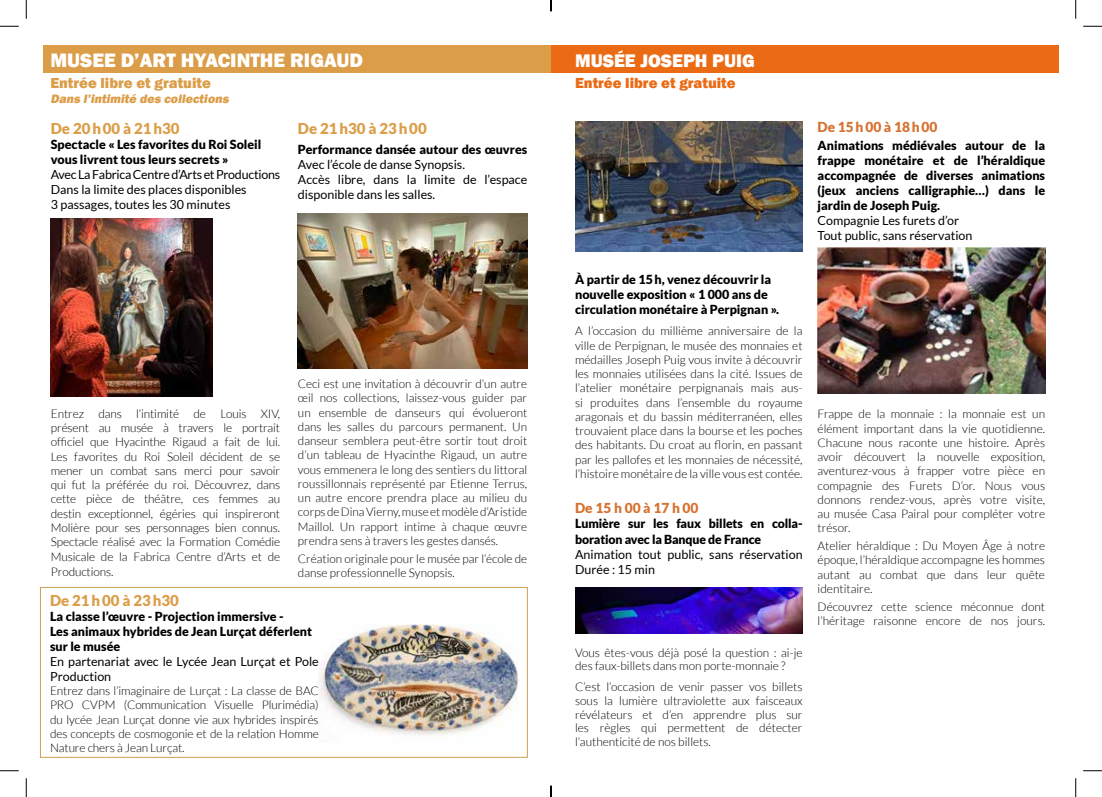
<style>
.page{position:relative;width:1102px;height:797px;background:#fff}
.page>*{position:absolute;margin:0;border:0;box-sizing:border-box;transform-origin:0 0}
.t1{font:800 20px "Franklin Gothic";color:#fff}
.t2{font:800 18.75px "Franklin Gothic";color:#fff}
.t3{font:900 15px "Lato";color:#db9d47}
.t4{font:800 15px "Franklin Gothic";color:#db9d47}
.t5{font:800 15px "Franklin Gothic";color:#eb6b15}
.t6{font:900 13.75px "Lato";color:#d67231}
.t7{font:900 12.5px/15px "Lato";color:#000}
.t8{font:12.5px/15px "Lato";color:#000}
.t9{font:italic 800 12.5px "Franklin Gothic";color:#db9d47}
.t10{font:300 11.88px/14.2px "Lato";color:#000;text-align:justify}
</style>
<div class="page">
<div style="left:40px;top:587px;width:487px;height:170px;border:1px solid #ce9f55"></div>
<div style="left:44px;top:45px;width:507px;height:27px;background:#db9d47"></div>
<div style="left:551px;top:45px;width:506px;height:27px;background:#eb6b15"></div>
<img style="left:51px;top:218px;width:162px;height:178px">
<img style="left:319px;top:624px;width:200px;height:115px">
<img style="left:298px;top:213px;width:229px;height:155px">
<img style="left:575px;top:121px;width:227px;height:131px">
<img style="left:575px;top:587px;width:227px;height:47px">
<img style="left:817px;top:248px;width:228px;height:145px">
<svg style="left:0;top:25px;width:19px;height:2px"></svg>
<svg style="left:1083px;top:25px;width:18px;height:2px"></svg>
<svg style="left:0;top:770px;width:19px;height:1px"></svg>
<svg style="left:1083px;top:770px;width:18px;height:1px"></svg>
<svg style="left:25px;top:0;width:2px;height:19px"></svg>
<svg style="left:25px;top:778px;width:2px;height:19px"></svg>
<svg style="left:1075px;top:0;width:1px;height:19px"></svg>
<svg style="left:1075px;top:778px;width:1px;height:19px"></svg>
<svg style="left:550px;top:785px;width:1px;height:12px"></svg>
<h1 class="t1" style="left:50px;top:47px;width:314px">MUSEE D’ART HYACINTHE RIGAUD</h1>
<p class="t4" style="left:50px;top:73px;width:162px">Entrée libre et gratuite</p>
<p class="t9" style="left:50px;top:90px;width:183px">Dans l’intimité des collections</p>
<p class="t3" style="left:51px;top:120px;width:130px">De 20h00 à 21h30</p>
<p class="t7" style="left:51px;top:137px;width:212px">Spectacle « Les favorites du Roi Soleil vous livrent tous leurs secrets »</p>
<p class="t8" style="left:51px;top:167px;width:231px">Avec La Fabrica Centre d’Arts et Productions<br>Dans la limite des places disponibles<br>3 passages, toutes les 30 minutes</p>
<p class="t3" style="left:298px;top:120px;width:130px">De 21h30 à 23h00</p>
<p class="t7" style="left:298px;top:142px;width:231px">Performance dansée autour des œuvres</p>
<p class="t8" style="left:298px;top:157px;width:231px">Avec l’école de danse Synopsis.<br>Accès libre, dans la limite de l’espace disponible dans les salles.</p>
<p class="t10" style="left:51px;top:406px;width:231px">Entrez dans l’intimité de Louis XIV, présent au musée à travers le portrait officiel que Hyacinthe Rigaud a fait de lui.<br>Les favorites du Roi Soleil décident de se mener un combat sans merci pour savoir qui fut la préférée du roi. Découvrez, dans cette pièce de théâtre, ces femmes au destin exceptionnel, égéries qui inspireront Molière pour ses personnages bien connus.<br>Spectacle réalisé avec la Formation Comédie Musicale de la Fabrica Centre d’Arts et de Productions.</p>
<p class="t10" style="left:298px;top:376px;width:231px">Ceci est une invitation à découvrir d’un autre œil nos collections, laissez-vous guider par un ensemble de danseurs qui évolueront dans les salles du parcours permanent. Un danseur semblera peut-être sortir tout droit d’un tableau de Hyacinthe Rigaud, un autre vous emmenera le long des sentiers du littoral roussillonnais représenté par Etienne Terrus, un autre encore prendra place au milieu du corps de Dina Vierny, muse et modèle d’Aristide Maillol. Un rapport intime à chaque œuvre prendra sens à travers les gestes dansés.</p>
<p class="t10" style="left:298px;top:551px;width:231px">Création originale pour le musée par l’école de danse professionnelle Synopsis.</p>
<p class="t3" style="left:50px;top:591px;width:130px">De 21h00 à 23h30</p>
<p class="t7" style="left:50px;top:608px;width:263px">La classe l’œuvre - Projection immersive -<br>Les animaux hybrides de Jean Lurçat déferlent sur le musée</p>
<p class="t8" style="left:50px;top:653px;width:270px">En partenariat avec le Lycée Jean Lurçat et Pole<br>Production</p>
<p class="t10" style="left:50px;top:683px;width:270px">Entrez dans l’imaginaire de Lurçat : La classe de BAC PRO CVPM (Communication Visuelle Plurimédia) du lycée Jean Lurçat donne vie aux hybrides inspirés des concepts de cosmogonie et de la relation Homme Nature chers à Jean Lurçat.</p>
<h2 class="t2" style="left:575px;top:48px;width:181px">MUSÉE JOSEPH PUIG</h2>
<p class="t5" style="left:575px;top:73px;width:162px">Entrée libre et gratuite</p>
<p class="t7" style="left:575px;top:272px;width:205px">À partir de 15h, venez découvrir la nouvelle exposition « 1 000 ans de circulation monétaire à Perpignan ».</p>
<p class="t10" style="left:575px;top:324px;width:229px">A l’occasion du millième anniversaire de la ville de Perpignan, le musée des monnaies et médailles Joseph Puig vous invite à découvrir les monnaies utilisées dans la cité. Issues de l’atelier monétaire perpignanais mais aus&shy;si produites dans l’ensemble du royaume aragonais et du bassin méditerranéen, elles trouvaient place dans la bourse et les poches des habitants. Du croat au florin, en passant par les pallofes et les monnaies de nécessité, l’histoire monétaire de la ville vous est contée.</p>
<p class="t6" style="left:575px;top:499px;width:125px">De 15 h 00 à 17 h 00</p>
<p class="t7" style="left:575px;top:514px;width:229px;line-height:16.5px">Lumière sur les faux billets en colla&shy;boration avec la Banque de France</p>
<p class="t8" style="left:575px;top:547px;width:229px">Animation tout public, sans réservation<br>Durée : 15 min</p>
<p class="t10" style="left:575px;top:645px;width:229px;line-height:13.8px">Vous êtes-vous déjà posé la question : ai-je des faux-billets dans mon porte-monnaie ?</p>
<p class="t10" style="left:575px;top:680px;width:229px;line-height:13.8px">C’est l’occasion de venir passer vos billets sous la lumière ultraviolette aux faisceaux révélateurs et d’en apprendre plus sur les règles qui permettent de détecter l’authenticité de nos billets.</p>
<p class="t6" style="left:817px;top:119px;width:121px">De 15h00 à 18h00</p>
<p class="t7" style="left:817px;top:138px;width:229px;text-align:justify">Animations médiévales autour de la frappe monétaire et de l’héraldique accompagnée de diverses animations (jeux anciens calligraphie…) dans le jardin de Joseph Puig.</p>
<p class="t8" style="left:817px;top:213px;width:156px">Compagnie Les furets d’or<br>Tout public, sans réservation</p>
<p class="t10" style="left:817px;top:407px;width:229px">Frappe de la monnaie : la monnaie est un élément important dans la vie quotidienne.<br>Chacune nous raconte une histoire. Après avoir découvert la nouvelle exposition, aventurez-vous à frapper votre pièce en compagnie des Furets D’or. Nous vous donnons rendez-vous, après votre visite, au musée Casa Pairal pour compléter votre trésor.</p>
<p class="t10" style="left:817px;top:539px;width:229px">Atelier héraldique : Du Moyen Âge à notre époque, l’héraldique accompagne les hommes autant au combat que dans leur quête identitaire.</p>
<p class="t10" style="left:817px;top:599px;width:229px">Découvrez cette science méconnue dont l’héritage raisonne encore de nos jours.</p>
</div>
